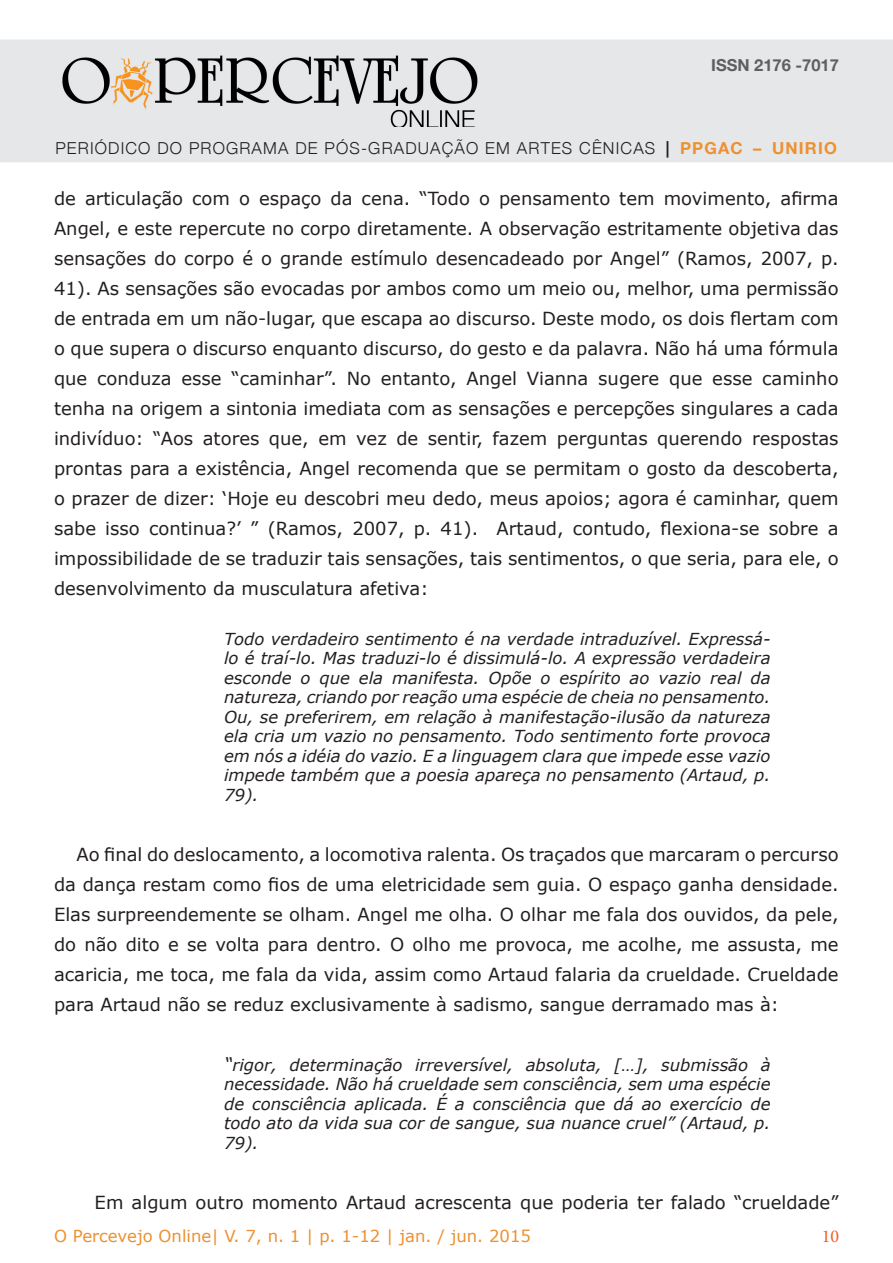
<style>
.page{position:relative;width:893px;height:1263px;background:#fff}
.page>*{position:absolute;margin:0;border:0;box-sizing:border-box;transform-origin:0 0}
.t1{font:18px/30px "Verdana";color:#231f20;text-align:justify}
.t2{font:18px "Minion Pro";color:#f25d21}
.t3{font:italic 16.5px/19.5px "Verdana";color:#231f20;text-align:justify}
.t4{font:300 16.5px "Helvetica Neue";letter-spacing:.07em;color:#231f20}
.t5{font:16.5px "Verdana";color:#ed9030}
.t6{font:700 16.5px "Helvetica Neue";color:#5f5f62}
.s1{font-weight:700}
.s2{font-weight:700;color:#ed9030}
.s3{font-size:18px}
</style>
<div class="page">
<div style="left:0;top:40px;width:893px;height:122px;background:#e6e7e9"></div>
<img style="left:62px;top:55px;width:416px;height:71px">
<p class="t6" style="left:711px;top:50px;width:129px">ISSN 2176 -7017</p>
<p class="t4" style="left:55px;top:135px;width:783px">PERIÓDICO DO PROGRAMA DE PÓS-GRADUAÇÃO EM ARTES CÊNICAS <span class="s1">|</span> <span class="s2">PPGAC – UNIRIO</span></p>
<p class="t1" style="left:54px;top:183px;width:786px">de articulação com o espaço da cena. “Todo o pensamento tem movimento, afirma Angel, e este repercute no corpo diretamente. A observação estritamente objetiva das sensações do corpo é o grande estímulo desencadeado por Angel” (Ramos, 2007, p.<br>41). As sensações são evocadas por ambos como um meio ou, melhor, uma permissão de entrada em um não-lugar, que escapa ao discurso. Deste modo, os dois flertam com o que supera o discurso enquanto discurso, do gesto e da palavra. Não há uma fórmula que conduza esse “caminhar”. No entanto, Angel Vianna sugere que esse caminho tenha na origem a sintonia imediata com as sensações e percepções singulares a cada indivíduo: “Aos atores que, em vez de sentir, fazem perguntas querendo respostas prontas para a existência, Angel recomenda que se permitam o gosto da descoberta, o prazer de dizer: ‘Hoje eu descobri meu dedo, meus apoios; agora é caminhar, quem sabe isso continua?’ ” (Ramos, 2007, p. 41). Artaud, contudo, flexiona-se sobre a impossibilidade de se traduzir tais sensações, tais sentimentos, o que seria, para ele, o desenvolvimento da musculatura afetiva:</p>
<p class="t3" style="left:224px;top:629px;width:548px">Todo verdadeiro sentimento é na verdade intraduzível. Expressá&shy;lo é traí-lo. Mas traduzi-lo é dissimulá-lo. A expressão verdadeira esconde o que ela manifesta. Opõe o espírito ao vazio real da natureza, criando por reação uma espécie de cheia no pensamento.<br>Ou, se preferirem, em relação à manifestação-ilusão da natureza ela cria um vazio no pensamento. Todo sentimento forte provoca em nós a idéia do vazio. E a linguagem clara que impede esse vazio impede também que a poesia apareça no pensamento (Artaud, p.<br>79).</p>
<p class="t1" style="left:54px;top:839px;width:786px;text-indent:22px">Ao final do deslocamento, a locomotiva ralenta. Os traçados que marcaram o percurso da dança restam como fios de uma eletricidade sem guia. O espaço ganha densidade.<br>Elas surpreendemente se olham. Angel me olha. O olhar me fala dos ouvidos, da pele, do não dito e se volta para dentro. O olho me provoca, me acolhe, me assusta, me acaricia, me toca, me fala da vida, assim como Artaud falaria da crueldade. Crueldade para Artaud não se reduz exclusivamente à sadismo, sangue derramado mas à:</p>
<p class="t3" style="left:224px;top:1055px;width:548px"><span class="s3">“</span>rigor, determinação irreversível, absoluta, […], submissão à necessidade. Não há crueldade sem consciência, sem uma espécie de consciência aplicada. É a consciência que dá ao exercício de todo ato da vida sua cor de sangue, sua nuance cruel” (Artaud, p.<br>79).</p>
<p class="t1" style="left:95px;top:1187px;width:745px">Em algum outro momento Artaud acrescenta que poderia ter falado “crueldade”</p>
<p class="t5" style="left:54px;top:1224px;width:479px">O Percevejo Online| V. 7, n. 1 | p. 1-12 | jan. / jun. 2015</p>
<p class="t2" style="left:822px;top:1224px;width:19px">10</p>
</div>
